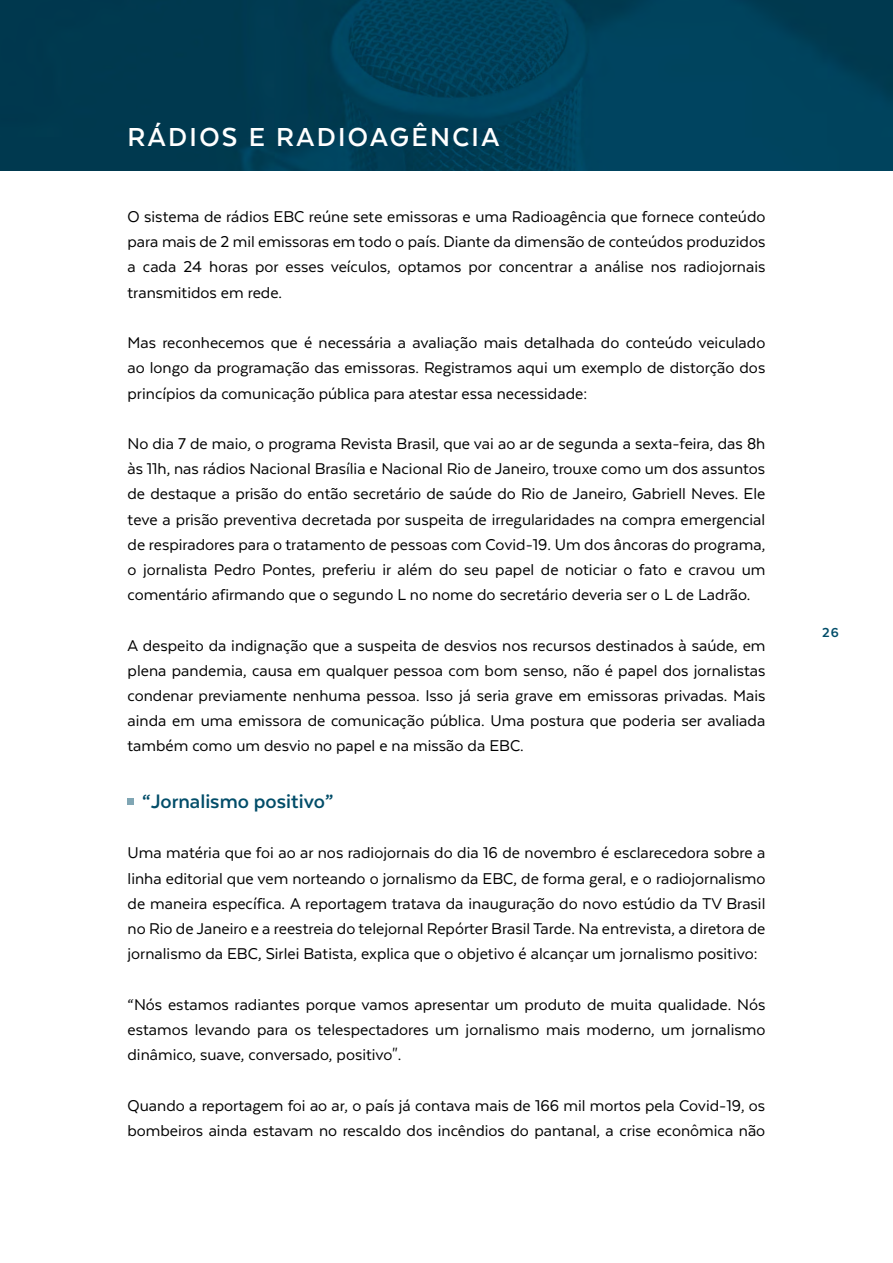
<style>
.page{position:relative;width:893px;height:1263px;background:#fff}
.page>*{position:absolute;margin:0;border:0;box-sizing:border-box;transform-origin:0 0}
.t1{font:700 30px "Texta";letter-spacing:.08em;color:#fff}
.t2{font:700 22.5px "Texta";color:#024d69}
.t3{font:18px/25.2px "Texta";color:#000;text-align:justify}
.t4{font:700 15px "Texta";color:#024d69}
</style>
<div class="page">
<img style="left:0;top:0;width:893px;height:171px">
<svg style="left:128px;top:798px;width:6px;height:6px"></svg>
<h1 class="t1" style="left:128px;top:121px;width:373px">RÁDIOS E RADIOAGÊNCIA</h1>
<p class="t3" style="left:128px;top:204px;width:639px">O sistema de rádios EBC reúne sete emissoras e uma Radioagência que fornece conteúdo para mais de 2 mil emissoras em todo o país. Diante da dimensão de conteúdos produzidos a cada 24 horas por esses veículos, optamos por concentrar a análise nos radiojornais transmitidos em rede.</p>
<p class="t3" style="left:128px;top:330px;width:639px">Mas reconhecemos que é necessária a avaliação mais detalhada do conteúdo veiculado ao longo da programação das emissoras. Registramos aqui um exemplo de distorção dos princípios da comunicação pública para atestar essa necessidade:</p>
<p class="t3" style="left:127px;top:431px;width:639px">No dia 7 de maio, o programa Revista Brasil, que vai ao ar de segunda a sexta-feira, das 8h às 11h, nas rádios Nacional Brasília e Nacional Rio de Janeiro, trouxe como um dos assuntos de destaque a prisão do então secretário de saúde do Rio de Janeiro, Gabriell Neves. Ele teve a prisão preventiva decretada por suspeita de irregularidades na compra emergencial de respiradores para o tratamento de pessoas com Covid-19. Um dos âncoras do programa, o jornalista Pedro Pontes, preferiu ir além do seu papel de noticiar o fato e cravou um comentário afirmando que o segundo L no nome do secretário deveria ser o L de Ladrão.</p>
<p class="t3" style="left:127px;top:632px;width:639px">A despeito da indignação que a suspeita de desvios nos recursos destinados à saúde, em plena pandemia, causa em qualquer pessoa com bom senso, não é papel dos jornalistas condenar previamente nenhuma pessoa. Isso já seria grave em emissoras privadas. Mais ainda em uma emissora de comunicação pública. Uma postura que poderia ser avaliada também como um desvio no papel e na missão da EBC.</p>
<p class="t2" style="left:142px;top:790px;width:193px">“Jornalismo positivo”</p>
<p class="t3" style="left:128px;top:840px;width:639px">Uma matéria que foi ao ar nos radiojornais do dia 16 de novembro é esclarecedora sobre a linha editorial que vem norteando o jornalismo da EBC, de forma geral, e o radiojornalismo de maneira específica. A reportagem tratava da inauguração do novo estúdio da TV Brasil no Rio de Janeiro e a reestreia do telejornal Repórter Brasil Tarde. Na entrevista, a diretora de jornalismo da EBC, Sirlei Batista, explica que o objetivo é alcançar um jornalismo positivo:</p>
<p class="t3" style="left:128px;top:991px;width:639px">“Nós estamos radiantes porque vamos apresentar um produto de muita qualidade. Nós estamos levando para os telespectadores um jornalismo mais moderno, um jornalismo dinâmico, suave, conversado, positivo".</p>
<p class="t3" style="left:127px;top:1092px;width:639px">Quando a reportagem foi ao ar, o país já contava mais de 166 mil mortos pela Covid-19, os bombeiros ainda estavam no rescaldo dos incêndios do pantanal, a crise econômica não</p>
<p class="t4" style="left:822px;top:624px;width:18px">26</p>
</div>
